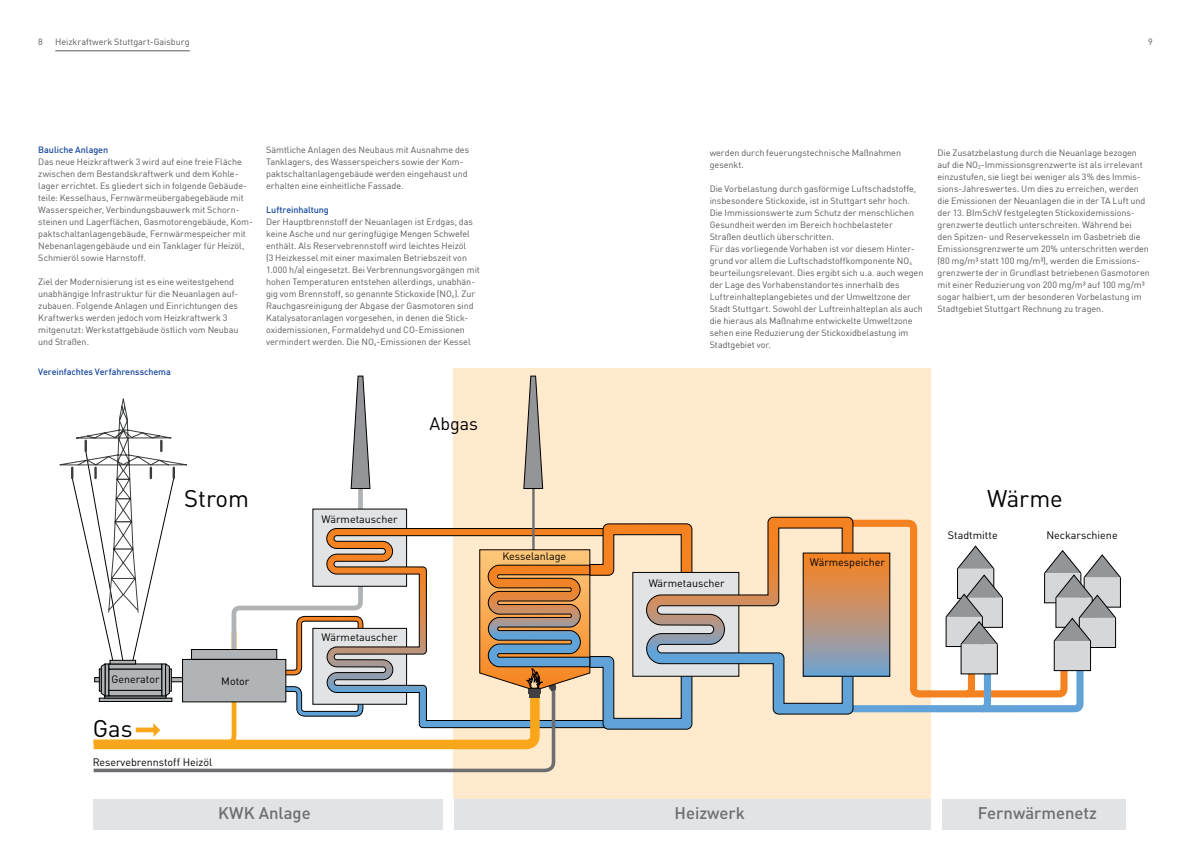
<style>
.page{position:relative;width:1191px;height:842px;background:#fff}
.page>*{position:absolute;margin:0;border:0;box-sizing:border-box;transform-origin:0 0}
.t1{font:23.8px "En BWDIN Pro";color:#000}
.t2{font:17.9px "En BWDIN Pro";color:#000}
.t3{font:500 16.7px "En BWDIN Pro";color:#6d6e71}
.t4{font:10.7px "En BWDIN Pro";color:#000}
.t5{font:9px/12px "En BWDIN Pro";letter-spacing:-.005em;color:#58595b}
.t6{font:500 9px "En BWDIN Pro";letter-spacing:-.01em;color:#17479e}
</style>
<div class="page">
<hr style="left:55px;top:51px;width:135px;height:1px;background:#58595b">
<div style="left:453px;top:369px;width:478px;height:434px;background:#ffeacd"></div>
<svg style="left:93px;top:758px;width:463px;height:15px"></svg>
<svg style="left:839px;top:516px;width:215px;height:146px"></svg>
<div style="left:1079px;top:618px;width:36px;height:30px;background:#d5d7d8;border:1px solid #000"></div>
<svg style="left:1043px;top:550px;width:78px;height:92px"></svg>
<div style="left:1054px;top:641px;width:36px;height:30px;background:#d5d7d8"></div>
<div style="left:93px;top:799px;width:1033px;height:30px;background:#e2e3e4"></div>
<div style="left:443px;top:799px;width:10px;height:30px;background:#fff"></div>
<div style="left:931px;top:799px;width:10px;height:30px;background:#fff"></div>
<svg style="left:853px;top:662px;width:237px;height:51px"></svg>
<svg style="left:945px;top:645px;width:15px;height:2px"></svg>
<svg style="left:945px;top:545px;width:58px;height:100px"></svg>
<div style="left:960px;top:644px;width:37px;height:30px;background:#d5d7d8"></div>
<svg style="left:692px;top:517px;width:161px;height:198px"></svg>
<svg style="left:805px;top:555px;width:83px;height:119px;background:#bc9274"></svg>
<div style="left:803px;top:553px;width:87px;height:123px;border:1px solid #000"></div>
<svg style="left:60px;top:375px;width:632px;height:383px"></svg>
<p class="t5" style="left:38px;top:35px;width:6px">8</p>
<p class="t5" style="left:55px;top:35px;width:136px">Heizkraftwerk Stuttgart-Gaisburg</p>
<p class="t5" style="left:1148px;top:35px;width:6px">9</p>
<p class="t6" style="left:38px;top:142px;width:71px">Bauliche Anlagen</p>
<p class="t5" style="left:38px;top:155px;width:216px">Das neue Heizkraftwerk 3 wird auf eine freie Fläche zwischen dem Bestandskraftwerk und dem Kohle&shy;lager errichtet. Es gliedert sich in folgende Gebäude&shy;teile: Kesselhaus, Fernwärmeübergabegebäude mit Wasserspeicher, Verbindungsbauwerk mit Schorn&shy;steinen und Lagerflächen, Gasmotorengebäude, Kom&shy;paktschaltanlagengebäude, Fernwärmespeicher mit Nebenanlagengebäude und ein Tanklager für Heizöl, Schmieröl sowie Harnstoff.</p>
<p class="t5" style="left:38px;top:275px;width:202px">Ziel der Modernisierung ist es eine weitestgehend unabhängige Infrastruktur für die Neuanlagen auf&shy;zubauen. Folgende Anlagen und Einrichtungen des Kraftwerks werden jedoch vom Heizkraftwerk 3 mitgenutzt: Werkstattgebäude östlich vom Neubau und Straßen.</p>
<p class="t6" style="left:38px;top:364px;width:134px">Vereinfachtes Verfahrensschema</p>
<p class="t5" style="left:266px;top:143px;width:204px">Sämtliche Anlagen des Neubaus mit Ausnahme des Tanklagers, des Wasserspeichers sowie der Kom&shy;paktschaltanlagengebäude werden eingehaust und erhalten eine einheitliche Fassade.</p>
<p class="t6" style="left:266px;top:202px;width:64px">Luftreinhaltung</p>
<p class="t5" style="left:266px;top:215px;width:215px">Der Hauptbrennstoff der Neuanlagen ist Erdgas, das keine Asche und nur geringfügige Mengen Schwefel enthält. Als Reservebrennstoff wird leichtes Heizöl<br>(3 Heizkessel mit einer maximalen Betriebszeit von 1.000 h/a) eingesetzt. Bei Verbrennungsvorgängen mit hohen Temperaturen entstehen allerdings, unabhän&shy;gig vom Brennstoff, so genannte Stickoxide (NO<sub>x</sub>). Zur Rauchgasreinigung der Abgase der Gasmotoren sind Katalysatoranlagen vorgesehen, in denen die Stick&shy;oxidemissionen, Formaldehyd und CO-Emissionen vermindert werden. Die NO<sub>x</sub>-Emissionen der Kessel</p>
<h2 class="t2" style="left:429px;top:410px;width:50px">Abgas</h2>
<h1 class="t1" style="left:184px;top:479px;width:66px">Strom</h1>
<p class="t4" style="left:322px;top:510px;width:77px">Wärmetauscher</p>
<p class="t4" style="left:502px;top:548px;width:65px">Kesselanlage</p>
<p class="t4" style="left:111px;top:671px;width:50px">Generator</p>
<p class="t4" style="left:221px;top:672px;width:30px">Motor</p>
<h1 class="t1" style="left:93px;top:709px;width:41px">Gas</h1>
<p class="t4" style="left:93px;top:754px;width:121px">Reservebrennstoff Heizöl</p>
<p class="t4" style="left:322px;top:628px;width:77px">Wärmetauscher</p>
<p class="t5" style="left:709px;top:146px;width:193px">werden durch feuerungstechnische Maßnahmen gesenkt.</p>
<p class="t5" style="left:709px;top:182px;width:215px">Die Vorbelastung durch gasförmige Luftschadstoffe, insbesondere Stickoxide, ist in Stuttgart sehr hoch.<br>Die Immissionswerte zum Schutz der menschlichen Gesundheit werden im Bereich hochbelasteter Straßen deutlich überschritten.<br>Für das vorliegende Vorhaben ist vor diesem Hinter&shy;grund vor allem die Luftschadstoffkomponente NO<sub>x </sub>beurteilungsrelevant. Dies ergibt sich u.a. auch wegen der Lage des Vorhabenstandortes innerhalb des Luftreinhalteplangebietes und der Umweltzone der Stadt Stuttgart. Sowohl der Luftreinhalteplan als auch die hieraus als Maßnahme entwickelte Umweltzone sehen eine Reduzierung der Stickoxidbelastung im Stadtgebiet vor.</p>
<p class="t5" style="left:937px;top:146px;width:214px">Die Zusatzbelastung durch die Neuanlage bezogen auf die NO<sub>2</sub>-Immissionsgrenzwerte ist als irrelevant einzustufen, sie liegt bei weniger als 3% des Immis&shy;sions-Jahreswertes. Um dies zu erreichen, werden die Emissionen der Neuanlagen die in der TA Luft und der 13. BImSchV festgelegten Stickoxidemissions&shy;grenzwerte deutlich unterschreiten. Während bei<br>den Spitzen- und Reservekesseln im Gasbetrieb die Emissionsgrenzwerte um 20% unterschritten werden (80 mg/m³ statt 100 mg/m³), werden die Emissions&shy;grenzwerte der in Grundlast betriebenen Gasmotoren mit einer Reduzierung von 200 mg/m³ auf 100 mg/m³ sogar halbiert, um der besonderen Vorbelastung im Stadtgebiet Stuttgart Rechnung zu tragen.</p>
<p class="t4" style="left:649px;top:575px;width:77px">Wärmetauscher</p>
<p class="t4" style="left:810px;top:554px;width:76px">Wärmespeicher</p>
<h1 class="t1" style="left:987px;top:479px;width:77px">Wärme</h1>
<p class="t4" style="left:948px;top:526px;width:51px">Stadtmitte</p>
<p class="t4" style="left:1046px;top:526px;width:73px">Neckarschiene</p>
<h3 class="t3" style="left:218px;top:800px;width:94px">KWK Anlage</h3>
<h3 class="t3" style="left:674px;top:800px;width:72px">Heizwerk</h3>
<h3 class="t3" style="left:978px;top:800px;width:121px">Fernwärmenetz</h3>
</div>
